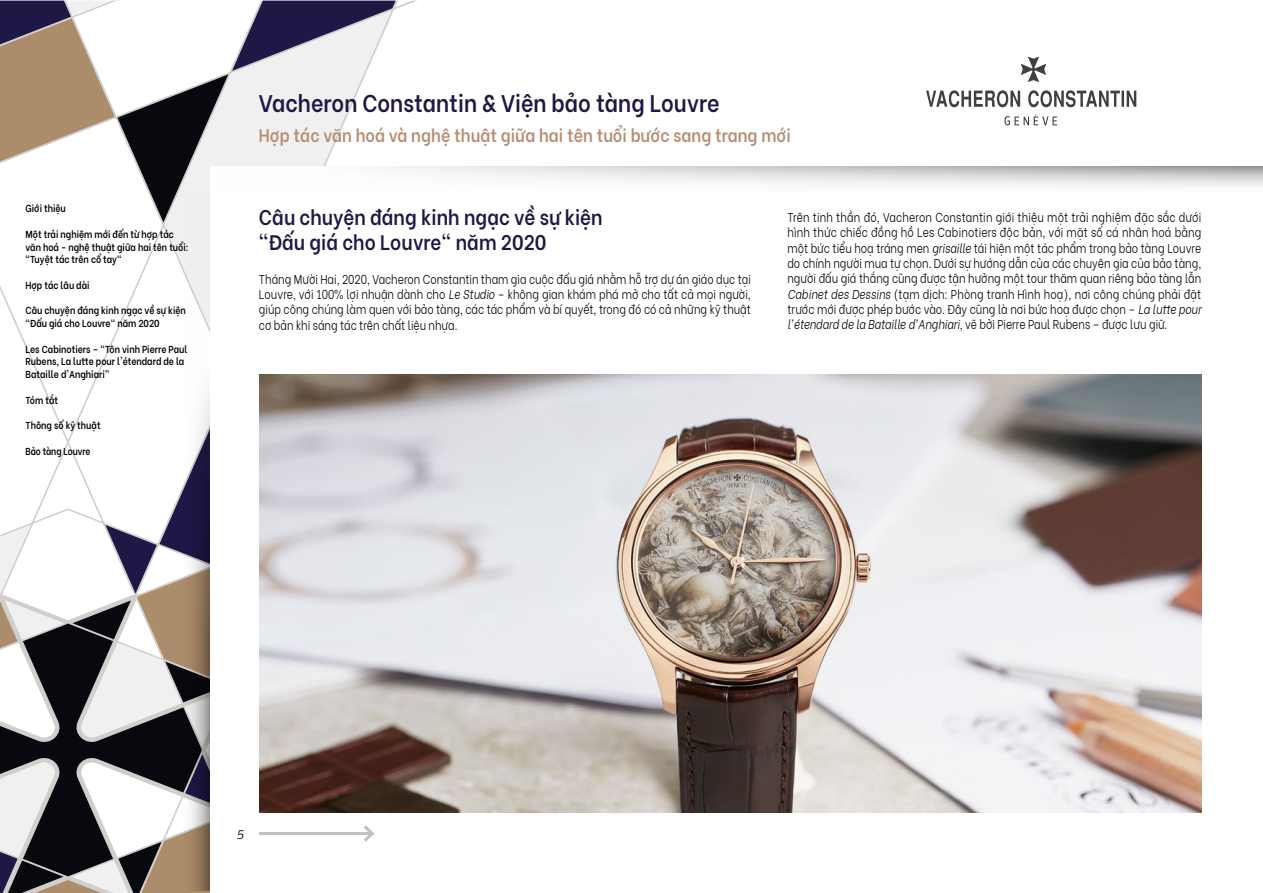
<style>
.page{position:relative;width:1263px;height:893px;background:#fff}
.page>*{position:absolute;margin:0;border:0;box-sizing:border-box;transform-origin:0 0}
.t1{font:600 24px "Be Vietnam";color:#1f1745;scale:.9 1}
.t2{font:600 21px/25.2px "Be Vietnam";color:#1f1745;scale:.9 1}
.t3{font:600 18px "Be Vietnam";color:#b68d72;scale:.9 1}
.t4{font:300 12.75px/15.3px "Be Vietnam";color:#000;text-align:justify;scale:.83 1}
.t5{font:italic 12.75px "Prelo";color:#000}
.t6{font:600 10.05px/12.8px "Be Vietnam";color:#000;scale:.87 1}
.t7{font:600 10.05px "Be Vietnam";color:#000;scale:.84 1}
.s1{font-style:italic}
</style>
<div class="page">
<svg style="left:0;top:746px;width:163px;height:8px"></svg>
<svg style="left:0;top:754px;width:210px;height:139px"></svg>
<svg style="left:0;top:290px;width:163px;height:456px"></svg>
<svg style="left:0;top:1px;width:396px;height:221px"></svg>
<svg style="left:926px;top:57px;width:210px;height:68px"></svg>
<svg style="left:163px;top:190px;width:47px;height:701px"></svg>
<div style="left:210px;top:166px;width:1052px;height:727px;background:#fff"></div>
<svg style="left:385px;top:166px;width:877px;height:20px"></svg>
<hr style="left:259px;top:832px;width:113px;height:3px;background:#bfc0c2">
<svg style="left:364px;top:825px;width:11px;height:17px"></svg>
<img style="left:259px;top:374px;width:942px;height:438px">
<p class="t6" style="left:26px;top:201px;width:48px">Giới thiệu</p>
<p class="t6" style="left:26px;top:227px;width:189px">Một trải nghiệm mới đến từ hợp tác văn hoá - nghệ thuật giữa hai tên tuổi: “Tuyệt tác trên cổ tay"</p>
<p class="t6" style="left:26px;top:278px;width:75px">Hợp tác lâu dài</p>
<p class="t6" style="left:26px;top:303px;width:186px">Câu chuyện đáng kinh ngạc về sự kiện “Đấu giá cho Louvre" năm 2020</p>
<p class="t6" style="left:26px;top:341px;width:188px">Les Cabinotiers – “Tôn vinh Pierre Paul<br>Rubens, La lutte pour l'étendard de la<br>Bataille d'Anghiari”</p>
<p class="t6" style="left:26px;top:392px;width:39px">Tóm tắt</p>
<p class="t6" style="left:26px;top:418px;width:88px">Thông số kỹ thuật</p>
<p class="t7" style="left:26px;top:442px;width:79px">Bảo tàng Louvre</p>
<h1 class="t1" style="left:259px;top:84px;width:513px">Vacheron Constantin &amp; Viện bảo tàng Louvre</h1>
<h3 class="t3" style="left:259px;top:121px;width:592px">Hợp tác văn hoá và nghệ thuật giữa hai tên tuổi bước sang trang mới</h3>
<p class="t2" style="left:259px;top:203px;width:383px">Câu chuyện đáng kinh ngạc về sự kiện “Đấu giá cho Louvre" năm 2020</p>
<p class="t4" style="left:259px;top:270px;width:594px">Tháng Mười Hai, 2020, Vacheron Constantin tham gia cuộc đấu giá nhằm hỗ trợ dự án giáo dục tại Louvre, với 100% lợi nhuận dành cho <span class="s1">Le Studio</span> – không gian khám phá mở cho tất cả mọi người, giúp công chúng làm quen với bảo tàng, các tác phẩm và bí quyết, trong đó có cả những kỹ thuật cơ bản khi sáng tác trên chất liệu nhựa.</p>
<p class="t4" style="left:787px;top:209px;width:500px">Trên tinh thần đó, Vacheron Constantin giới thiệu một trải nghiệm đặc sắc dưới hình thức chiếc đồng hồ Les Cabinotiers độc bản, với mặt số cá nhân hoá bằng một bức tiểu hoạ tráng men <span class="s1">grisaille</span> tái hiện một tác phẩm trong bảo tàng Louvre do chính người mua tự chọn. Dưới sự hướng dẫn của các chuyên gia của bảo tàng, người đấu giá thắng cũng được tận hưởng một tour thăm quan riêng bảo tàng lẫn <span class="s1">Cabinet des Dessins</span> (tạm dịch: Phòng tranh Hình hoạ), nơi công chúng phải đặt trước mới được phép bước vào. Đây cũng là nơi bức hoạ được chọn – <span class="s1">La lutte pour l'étendard de la Bataille d'Anghiari</span>, vẽ bởi Pierre Paul Rubens – được lưu giữ.</p>
<p class="t5" style="left:236px;top:826px;width:9px">5</p>
</div>
